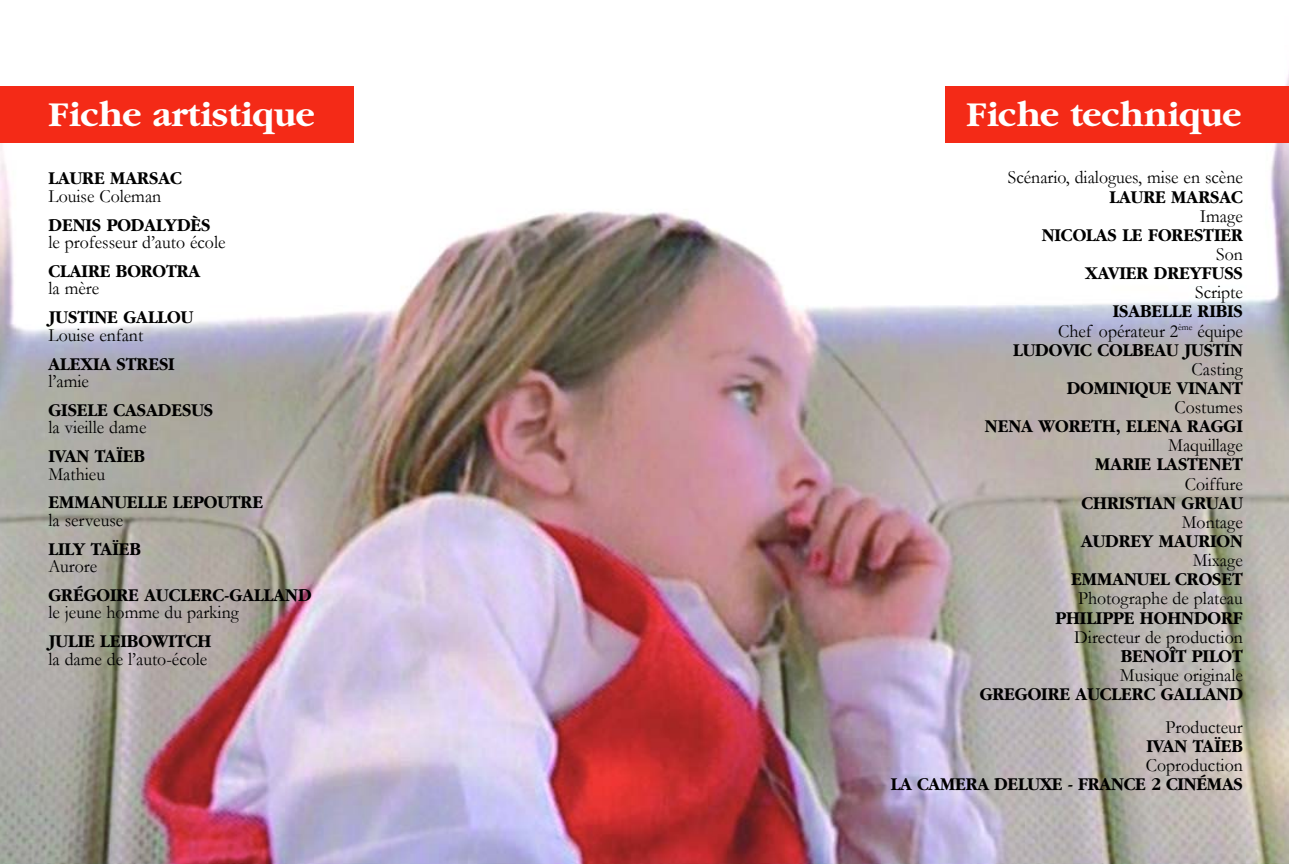
<style>
.page{position:relative;width:1290px;height:865px;background:#fff}
.page>*{position:absolute;margin:0;border:0;box-sizing:border-box;transform-origin:0 0}
.t1{font:700 36.25px "Garamond";color:#fff}
.t2{font:700 18.75px/19.2px "Garamond";color:#000;text-align:right;scale:.95 1}
.t3{font:18.75px "Garamond";color:#000;scale:.95 1}
.s1{font-weight:400}
</style>
<div class="page">
<img style="left:0;top:74px;width:1289px;height:789px">
<div style="left:0;top:86px;width:353px;height:57px;background:#f42a17"></div>
<div style="left:945px;top:86px;width:344px;height:57px;background:#f42a17"></div>
<h1 class="t1" style="left:48px;top:100px;width:268px">Fiche artistique</h1>
<h1 class="t1" style="left:966px;top:100px;width:277px">Fiche technique</h1>
<p class="t2" style="left:48px;top:170px;width:142px">LAURE MARSAC</p>
<p class="t3" style="left:48px;top:186px;width:120px">Louise Coleman</p>
<p class="t2" style="left:48px;top:216px;width:172px">DENIS PODALYDÈS</p>
<p class="t3" style="left:48px;top:232px;width:188px">le professeur d’auto école</p>
<p class="t2" style="left:48px;top:263px;width:161px">CLAIRE BOROTRA</p>
<p class="t3" style="left:48px;top:278px;width:55px">la mère</p>
<p class="t2" style="left:48px;top:309px;width:154px">JUSTINE GALLOU</p>
<p class="t3" style="left:48px;top:324px;width:101px">Louise enfant</p>
<p class="t2" style="left:48px;top:355px;width:134px">ALEXIA STRESI</p>
<p class="t3" style="left:48px;top:371px;width:44px">l’amie</p>
<p class="t2" style="left:48px;top:401px;width:175px">GISELE CASADESUS</p>
<p class="t3" style="left:48px;top:417px;width:105px">la vieille dame</p>
<p class="t2" style="left:48px;top:448px;width:103px">IVAN TAÏEB</p>
<p class="t3" style="left:48px;top:463px;width:61px">Mathieu</p>
<p class="t2" style="left:48px;top:494px;width:227px">EMMANUELLE LEPOUTRE</p>
<p class="t3" style="left:48px;top:509px;width:80px">la serveuse</p>
<p class="t2" style="left:48px;top:540px;width:99px">LILY TAÏEB</p>
<p class="t3" style="left:48px;top:556px;width:53px">Aurore</p>
<p class="t2" style="left:48px;top:586px;width:278px">GRÉGOIRE AUCLERC-GALLAND</p>
<p class="t3" style="left:48px;top:602px;width:202px">le jeune homme du parking</p>
<p class="t2" style="left:48px;top:633px;width:173px">JULIE LEIBOWITCH</p>
<p class="t3" style="left:48px;top:648px;width:169px">la dame de l’auto-école</p>
<p class="t3" style="left:1008px;top:167px;width:249px">Scénario, dialogues, mise en scène</p>
<p class="t2" style="left:1109px;top:188px;width:142px">LAURE MARSAC</p>
<p class="t3" style="left:1200px;top:205px;width:47px">Image</p>
<p class="t2" style="left:1042px;top:227px;width:213px">NICOLAS LE FORESTIER</p>
<p class="t3" style="left:1216px;top:244px;width:30px">Son</p>
<p class="t2" style="left:1085px;top:265px;width:167px">XAVIER DREYFUSS</p>
<p class="t3" style="left:1195px;top:282px;width:52px">Scripte</p>
<p class="t2" style="left:1013px;top:303px;width:243px">ISABELLE RIBIS<br><span class="s1">Chef opérateur 2</span><sup>ème</sup> <span class="s1">équipe<br></span>LUDOVIC COLBEAU JUSTIN</p>
<p class="t3" style="left:1191px;top:358px;width:56px">Casting</p>
<p class="t2" style="left:1067px;top:380px;width:187px">DOMINIQUE VINANT</p>
<p class="t3" style="left:1174px;top:397px;width:74px">Costumes</p>
<p class="t2" style="left:985px;top:418px;width:273px">NENA WORETH, ELENA RAGGI</p>
<p class="t3" style="left:1168px;top:435px;width:80px">Maquillage</p>
<p class="t2" style="left:1095px;top:456px;width:157px">MARIE LASTENET</p>
<p class="t3" style="left:1185px;top:473px;width:63px">Coiffure</p>
<p class="t2" style="left:1081px;top:494px;width:171px">CHRISTIAN GRUAU</p>
<p class="t3" style="left:1182px;top:511px;width:66px">Montage</p>
<p class="t2" style="left:1081px;top:533px;width:172px">AUDREY MAURION</p>
<p class="t3" style="left:1193px;top:550px;width:54px">Mixage</p>
<p class="t2" style="left:1071px;top:571px;width:182px">EMMANUEL CROSET</p>
<p class="t3" style="left:1078px;top:588px;width:175px">Photographe de plateau</p>
<p class="t2" style="left:1055px;top:609px;width:199px">PHILIPPE HOHNDORF</p>
<p class="t3" style="left:1074px;top:626px;width:179px">Directeur de production</p>
<p class="t2" style="left:1121px;top:647px;width:130px">BENOÎT PILOT</p>
<p class="t3" style="left:1120px;top:664px;width:131px">Musique originale</p>
<p class="t2" style="left:980px;top:686px;width:279px">GREGOIRE AUCLERC GALLAND</p>
<p class="t3" style="left:1165px;top:716px;width:83px">Producteur</p>
<p class="t2" style="left:1146px;top:737px;width:103px">IVAN TAÏEB</p>
<p class="t3" style="left:1146px;top:754px;width:104px">Coproduction</p>
<p class="t2" style="left:891px;top:775px;width:372px">LA CAMERA DELUXE - FRANCE 2 CINÉMAS</p>
</div>
